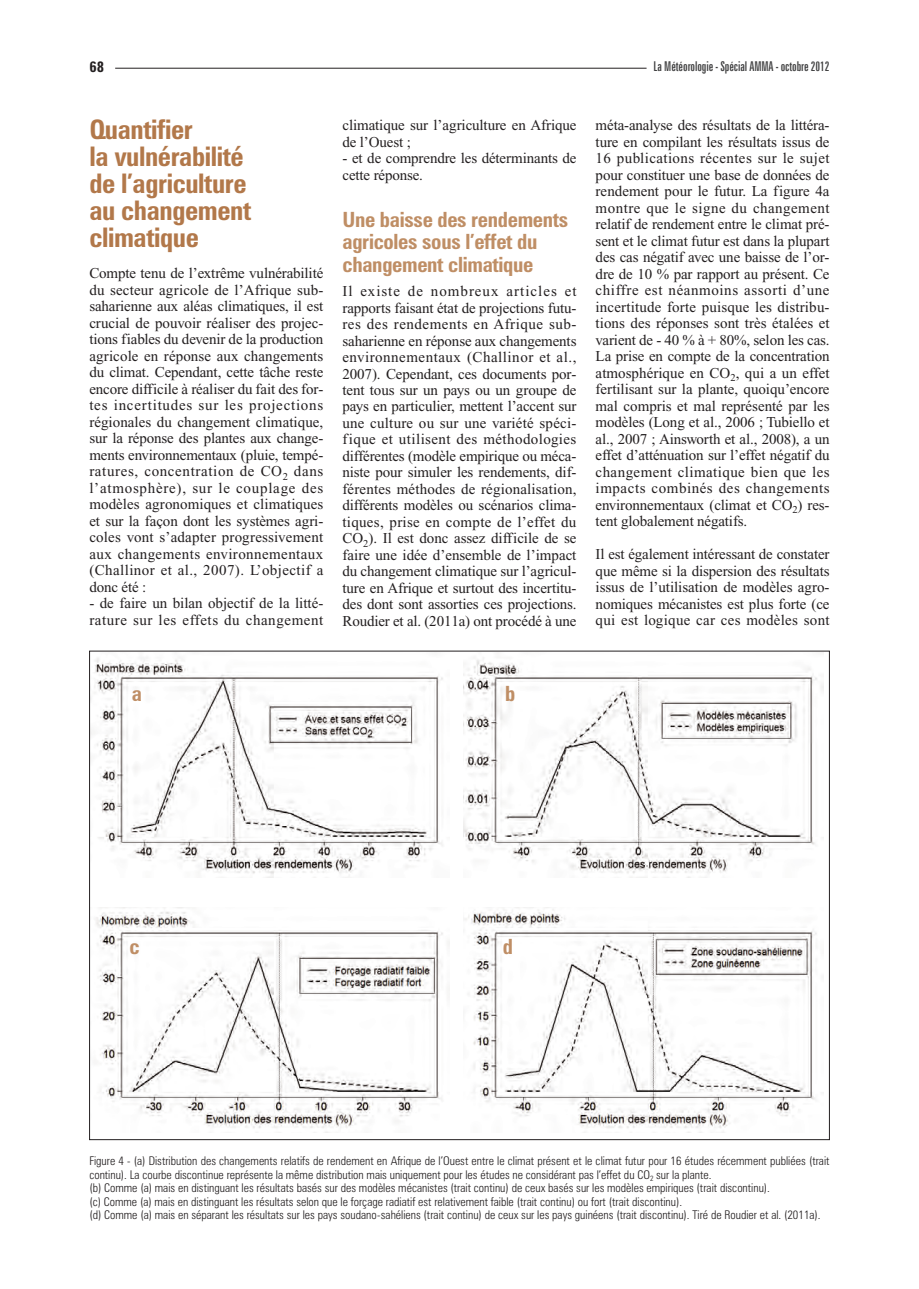
<style>
.page{position:relative;width:919px;height:1289px;background:#fff}
.page>*{position:absolute;margin:0;border:0;box-sizing:border-box;transform-origin:0 0}
.t1{font:700 condensed 27px/27px "Zurich BT";letter-spacing:-.015em;color:#b2784a}
.t2{font:700 condensed 21px/22.5px "Zurich BT";letter-spacing:-.015em;color:#bf8e65}
.t3{font:15px/16.5px "Times New Roman";letter-spacing:-.01em;color:#231f20;text-align:justify}
.t4{font:15px/16.5px "Times New Roman";letter-spacing:.01em;color:#231f20}
.t5{font:700 condensed 15px "Zurich BT";color:#231f20}
.t6{font:extra-condensed 13.5px "Zurich BT";letter-spacing:-.005em;color:#3e3e3f}
.t7{font:300 condensed 12px/13.5px "Zurich BT";color:#231f20}
</style>
<div class="page">
<hr style="left:115px;top:68px;width:531px;height:1px;background:#231f20">
<img style="left:91px;top:657px;width:352px;height:220px">
<img style="left:463px;top:658px;width:360px;height:219px">
<img style="left:96px;top:907px;width:353px;height:221px">
<img style="left:464px;top:907px;width:353px;height:221px">
<p class="t5" style="left:89px;top:62px;width:16px">68</p>
<p class="t6" style="left:653px;top:62px;width:177px">La Météorologie - Spécial AMMA - octobre 2012</p>
<h1 class="t1" style="left:89px;top:119px;width:163px">Quantifier<br>la vulnérabilité de l’agriculture au changement climatique</h1>
<p class="t3" style="left:89px;top:266px;width:235px">Compte tenu de l’extrême vulnérabilité du secteur agricole de l’Afrique sub&shy;saharienne aux aléas climatiques, il est crucial de pouvoir réaliser des projec&shy;tions fiables du devenir de la production agricole en réponse aux changements du climat. Cependant, cette tâche reste encore difficile à réaliser du fait des for&shy;tes incertitudes sur les projections régionales du changement climatique, sur la réponse des plantes aux change&shy;ments environnementaux (pluie, tempé&shy;ratures, concentration de CO<sub>2</sub> dans l’atmosphère), sur le couplage des modèles agronomiques et climatiques et sur la façon dont les systèmes agri&shy;coles vont s’adapter progressivement aux changements environnementaux (Challinor et al., 2007). L’objectif a donc été :</p>
<p class="t4" style="left:89px;top:596px;width:235px">- de faire un bilan objectif de la litté&shy;rature sur les effets du changement</p>
<p class="t3" style="left:342px;top:118px;width:235px">climatique sur l’agriculture en Afrique de l’Ouest ;</p>
<p class="t3" style="left:342px;top:151px;width:235px">- et de comprendre les déterminants de cette réponse.</p>
<h2 class="t2" style="left:342px;top:210px;width:227px">Une baisse des rendements agricoles sous l’effet du changement climatique</h2>
<p class="t3" style="left:342px;top:284px;width:235px">Il existe de nombreux articles et rapports faisant état de projections futu&shy;res des rendements en Afrique sub&shy;saharienne en réponse aux changements environnementaux (Challinor et al., 2007). Cependant, ces documents por&shy;tent tous sur un pays ou un groupe de pays en particulier, mettent l’accent sur une culture ou sur une variété spéci&shy;fique et utilisent des méthodologies différentes (modèle empirique ou méca&shy;niste pour simuler les rendements, dif&shy;férentes méthodes de régionalisation, différents modèles ou scénarios clima&shy;tiques, prise en compte de l’effet du CO<sub>2</sub>). Il est donc assez difficile de se faire une idée d’ensemble de l’impact du changement climatique sur l’agricul&shy;ture en Afrique et surtout des incertitu&shy;des dont sont assorties ces projections.<br>Roudier et al. (2011a) ont procédé à une</p>
<p class="t3" style="left:595px;top:118px;width:235px">méta-analyse des résultats de la littéra&shy;ture en compilant les résultats issus de 16 publications récentes sur le sujet pour constituer une base de données de rendement pour le futur. La figure 4a montre que le signe du changement relatif de rendement entre le climat pré&shy;sent et le climat futur est dans la plupart des cas négatif avec une baisse de l’or&shy;dre de 10 % par rapport au présent. Ce chiffre est néanmoins assorti d’une incertitude forte puisque les distribu&shy;tions des réponses sont très étalées et varient de - 40 % à + 80%, selon les cas.<br>La prise en compte de la concentration atmosphérique en CO<sub>2</sub>, qui a un effet fertilisant sur la plante, quoiqu’encore mal compris et mal représenté par les modèles (Long et al., 2006 ; Tubiello et al., 2007 ; Ainsworth et al., 2008), a un effet d’atténuation sur l’effet négatif du changement climatique bien que les impacts combinés des changements environnementaux (climat et CO<sub>2</sub>) res&shy;tent globalement négatifs.</p>
<p class="t3" style="left:595px;top:547px;width:235px">Il est également intéressant de constater que même si la dispersion des résultats issus de l’utilisation de modèles agro&shy;nomiques mécanistes est plus forte (ce qui est logique car ces modèles sont</p>
<h2 class="t2" style="left:132px;top:684px;width:12px">a</h2>
<h2 class="t2" style="left:505px;top:684px;width:12px">b</h2>
<h2 class="t2" style="left:130px;top:937px;width:12px">c</h2>
<h2 class="t2" style="left:503px;top:937px;width:12px">d</h2>
<p class="t7" style="left:89px;top:1155px;width:741px">Figure 4 - (a) Distribution des changements relatifs de rendement en Afrique de l’Ouest entre le climat présent et le climat futur pour 16 études récemment publiées (trait continu). La courbe discontinue représente la même distribution mais uniquement pour les études ne considérant pas l’effet du CO<sub>2</sub> sur la plante.<br>(b) Comme (a) mais en distinguant les résultats basés sur des modèles mécanistes (trait continu) de ceux basés sur les modèles empiriques (trait discontinu).<br>(c) Comme (a) mais en distinguant les résultats selon que le forçage radiatif est relativement faible (trait continu) ou fort (trait discontinu).<br>(d) Comme (a) mais en séparant les résultats sur les pays soudano-sahéliens (trait continu) de ceux sur les pays guinéens (trait discontinu). Tiré de Roudier et al. (2011a).</p>
</div>
